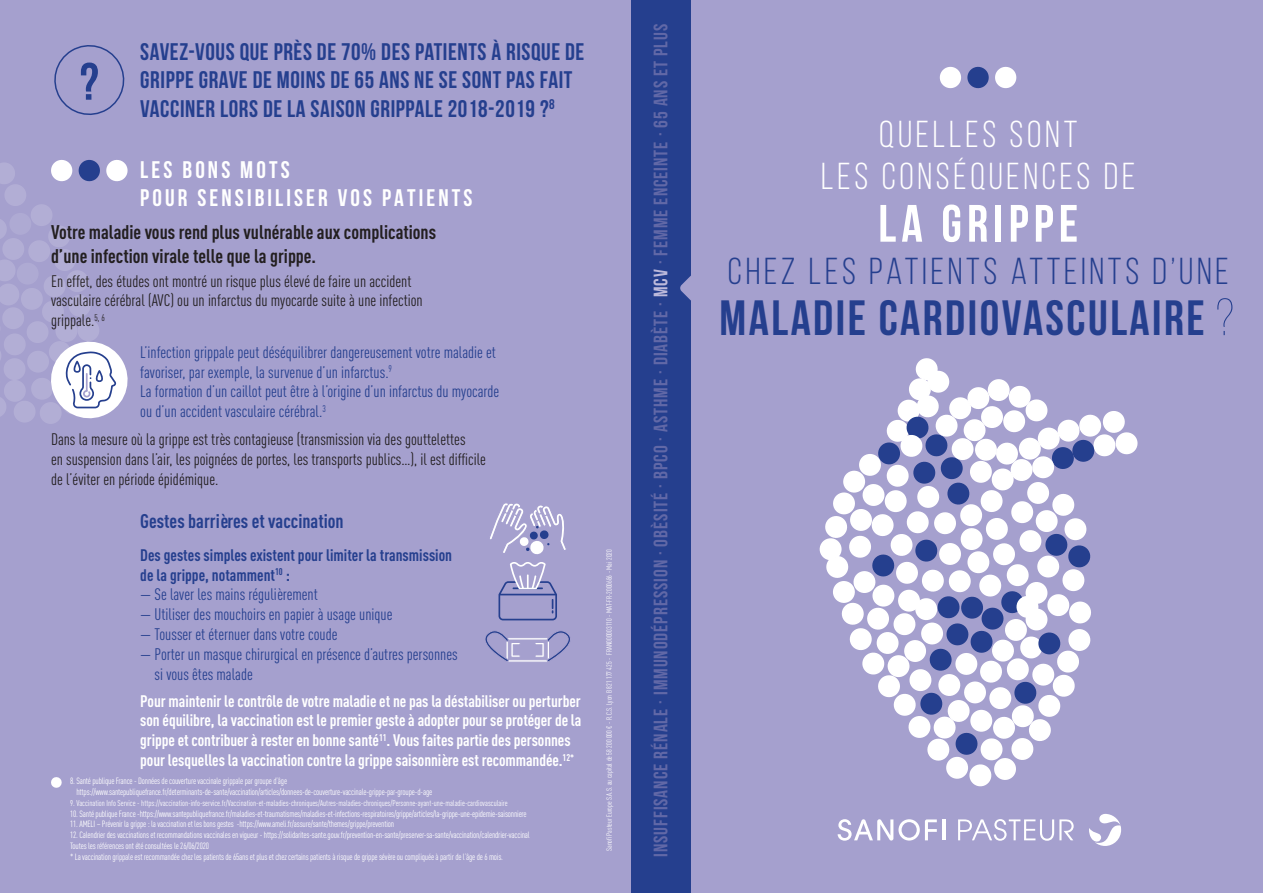
<style>
.page{position:relative;width:1263px;height:893px;background:#a5a0ce}
.page>*{position:absolute;margin:0;border:0;box-sizing:border-box;transform-origin:0 0}
.t1{font:700 52.5px "Bebas Neue";letter-spacing:.1em;color:#fff}
.t2{font:700 52.5px "Bebas Neue";color:#253f8e}
.t3{font:700 49.5px "Bebas Neue";letter-spacing:.05em;color:#253f8e}
.t4{font:37.5px/42px "Bebas Neue";letter-spacing:.1em;color:#fff;text-align:center}
.t5{font:37.5px "Bebas Neue";letter-spacing:.1em;color:#253f8e}
.t6{font:700 24px/28.5px "Bebas Neue";letter-spacing:.025em;color:#253f8e}
.t7{font:700 24px/28.5px "Bebas Neue";letter-spacing:.13em;color:#fff}
.t8{font:700 19.5px "Bebas Neue";letter-spacing:.05em;color:#6168a7}
.t9{font:700 19.5px/23.4px "DIN Cond";color:#231f20}
.t10{font:700 19.5px "DIN Cond";color:#253f8e}
.t11{font:16.5px/19.8px "DIN Cond";color:#253f8e}
.t12{font:16.5px/19.8px "DIN Cond";color:#231f20}
.texte{font:700 16.5px/19.8px "DIN Cond";letter-spacing:-.005em;color:#fff}
.t13{font:700 16.5px/19.8px "DIN Cond";color:#253f8e}
.t14{font:9px/10.8px "DIN Cond";letter-spacing:-.02em;color:#fff}
.t15{font:8.25px "DIN Cond";color:#fff}
.reference{font:7.5px "DIN Cond";color:#fff}
.s1{color:#bcb9db}
.s2{font-weight:300;font-size:52.5px}
</style>
<div class="page">
<div style="left:820px;top:539px;width:21px;height:20px;background:#fff;border-radius:50%"></div>
<div style="left:819px;top:538px;width:23px;height:22px;border:2px solid #fff;border-radius:50%"></div>
<svg style="left:938px;top:65px;width:80px;height:25px"></svg>
<hr style="left:942px;top:819px;width:3px;height:21px;background:#fff">
<svg style="left:838px;top:819px;width:99px;height:22px"></svg>
<svg style="left:1089px;top:814px;width:32px;height:32px"></svg>
<svg style="left:958px;top:819px;width:116px;height:22px"></svg>
<svg style="left:484px;top:630px;width:87px;height:32px;background:#a4a1ce"></svg>
<svg style="left:498px;top:561px;width:59px;height:59px;background:#9d9cca"></svg>
<svg style="left:488px;top:499px;width:80px;height:56px;background:#b1add4"></svg>
<svg style="left:50px;top:776px;width:12px;height:12px"></svg>
<svg style="left:824px;top:356px;width:315px;height:430px"></svg>
<svg style="left:48px;top:41px;width:82px;height:80px;background:#9e9bca"></svg>
<svg style="left:0;top:158px;width:133px;height:267px;background:#b1aed4"></svg>
<div style="left:631px;top:0;width:60px;height:893px;background:#253f8e"></div>
<svg style="left:680px;top:274px;width:27px;height:28px"></svg>
<p class="t2" style="left:80px;top:53px;width:20px">?</p>
<p class="t6" style="left:140px;top:37px;width:445px">SAVEZ-VOUS QUE PRÈS DE 70% DES PATIENTS À RISQUE DE<br>GRIPPE GRAVE DE MOINS DE 65 ANS NE SE SONT PAS FAIT<br>VACCINER LORS DE LA SAISON GRIPPALE 2018-2019 ?<sup>8</sup></p>
<p class="t7" style="left:140px;top:155px;width:333px">LES BONS MOTS<br>POUR SENSIBILISER VOS PATIENTS</p>
<p class="t9" style="left:51px;top:220px;width:387px">Votre maladie vous rend plus vulnérable aux complications d’une infection virale telle que la grippe.</p>
<p class="t12" style="left:51px;top:271px;width:373px">En effet, des études ont montré un risque plus élevé de faire un accident vasculaire cérébral (AVC) ou un infarctus du myocarde suite à une infection grippale.<sup>5,</sup> <sup>6</sup></p>
<p class="t11" style="left:140px;top:342px;width:357px">L’infection grippale peut déséquilibrer dangereusement votre maladie et favoriser, par exemple, la survenue d’un infarctus.<sup>9</sup></p>
<p class="t11" style="left:140px;top:382px;width:360px">La formation d’un caillot peut être à l’origine d’un infarctus du myocarde ou d’un accident vasculaire cérébral.<sup>3</sup></p>
<p class="t12" style="left:51px;top:429px;width:436px">Dans la mesure où la grippe est très contagieuse (transmission via des gouttelettes<br>en suspension dans l’air, les poignées de portes, les transports publics…), il est difficile de l’éviter en période épidémique.</p>
<p class="t10" style="left:140px;top:509px;width:205px">Gestes barrières et vaccination</p>
<p class="t13" style="left:140px;top:544px;width:313px">Des gestes simples existent pour limiter la transmission de la grippe, notamment<sup>10</sup> :</p>
<p class="t11" style="left:140px;top:584px;width:179px">— Se laver les mains régulièrement</p>
<p class="t11" style="left:140px;top:604px;width:254px">— Utiliser des mouchoirs en papier à usage unique</p>
<p class="t11" style="left:140px;top:624px;width:199px">— Tousser et éternuer dans votre coude</p>
<p class="t11" style="left:155px;top:644px;width:305px;text-indent:-14px">— Porter un masque chirurgical en présence d’autres personnes si vous êtes malade</p>
<p class="texte" style="left:140px;top:690px;width:443px">Pour maintenir le contrôle de votre maladie et ne pas la déstabiliser ou perturber son équilibre, la vaccination est le premier geste à adopter pour se protéger de la grippe et contribuer à rester en bonne santé<sup>11</sup>. Vous faites partie des personnes pour lesquelles la vaccination contre la grippe saisonnière est recommandée.<sup>12*</sup></p>
<p class="t14" style="left:76px;top:776px;width:357px;text-indent:-6px">8. Santé publique France - Données de couverture vaccinale grippale par groupe d’âge https://www.santepubliquefrance.fr/determinants-de-sante/vaccination/articles/donnees-de-couverture-vaccinale-grippe-par-groupe-d-age</p>
<p class="t15" style="left:70px;top:798px;width:439px">9. Vaccination Info Service - https://vaccination-info-service.fr/Vaccination-et-maladies-chroniques/Autres-maladies-chroniques/Personne-ayant-une-maladie-cardiovasculaire</p>
<p class="t14" style="left:70px;top:808px;width:458px">10. Santé publique France -https://www.santepubliquefrance.fr/maladies-et-traumatismes/maladies-et-infections-respiratoires/grippe/articles/la-grippe-une-epidemie-saisonniere</p>
<p class="t14" style="left:70px;top:819px;width:326px">11. AMELI – Prévenir la grippe : la vaccination et les bons gestes -https://www.ameli.fr/assure/sante/themes/grippe/prevention</p>
<p class="t14" style="left:70px;top:830px;width:461px">12. Calendrier des vaccinations et recommandations vaccinales en vigueur - https://solidarites-sante.gouv.fr/prevention-en-sante/preserver-sa-sante/vaccination/calendrier-vaccinal</p>
<p class="t14" style="left:70px;top:840px;width:140px">Toutes les références ont été consultées le 26/06/2020</p>
<p class="t14" style="left:70px;top:851px;width:434px">* La vaccination grippale est recommandée chez les patients de 65ans et plus et chez certains patients à risque de grippe sévère ou compliquée à partir de l’âge de 6 mois.</p>
<p class="reference" style="left:605px;top:851px;width:303px;rotate:-90deg">Sanofi Pasteur Europe S.A.S. au capital de 58 200 000 € - R.C.S. Lyon B 821 177 425 - FRAN000003110 - MAT-FR-2000686 - Mai 2020</p>
<p class="t8" style="left:650px;top:857px;width:834px;rotate:-90deg">INSUFFISANCE RÉNALE . IMMUNODÉPRESSION . OBÈSITÉ . BPCO . ASTHME . DIABÈTE . <span class="s1">MCV</span> . FEMME ENCEINTE . 65 ANS ET PLUS</p>
<p class="t4" style="left:821px;top:113px;width:315px">QUELLES SONT<br>LES CONSÉQUENCES DE</p>
<p class="t1" style="left:878px;top:195px;width:201px">LA GRIPPE</p>
<p class="t5" style="left:728px;top:251px;width:502px">CHEZ LES PATIENTS ATTEINTS D’UNE</p>
<p class="t3" style="left:719px;top:291px;width:516px">MALADIE CARDIOVASCULAIRE <span class="s2">?</span></p>
</div>
